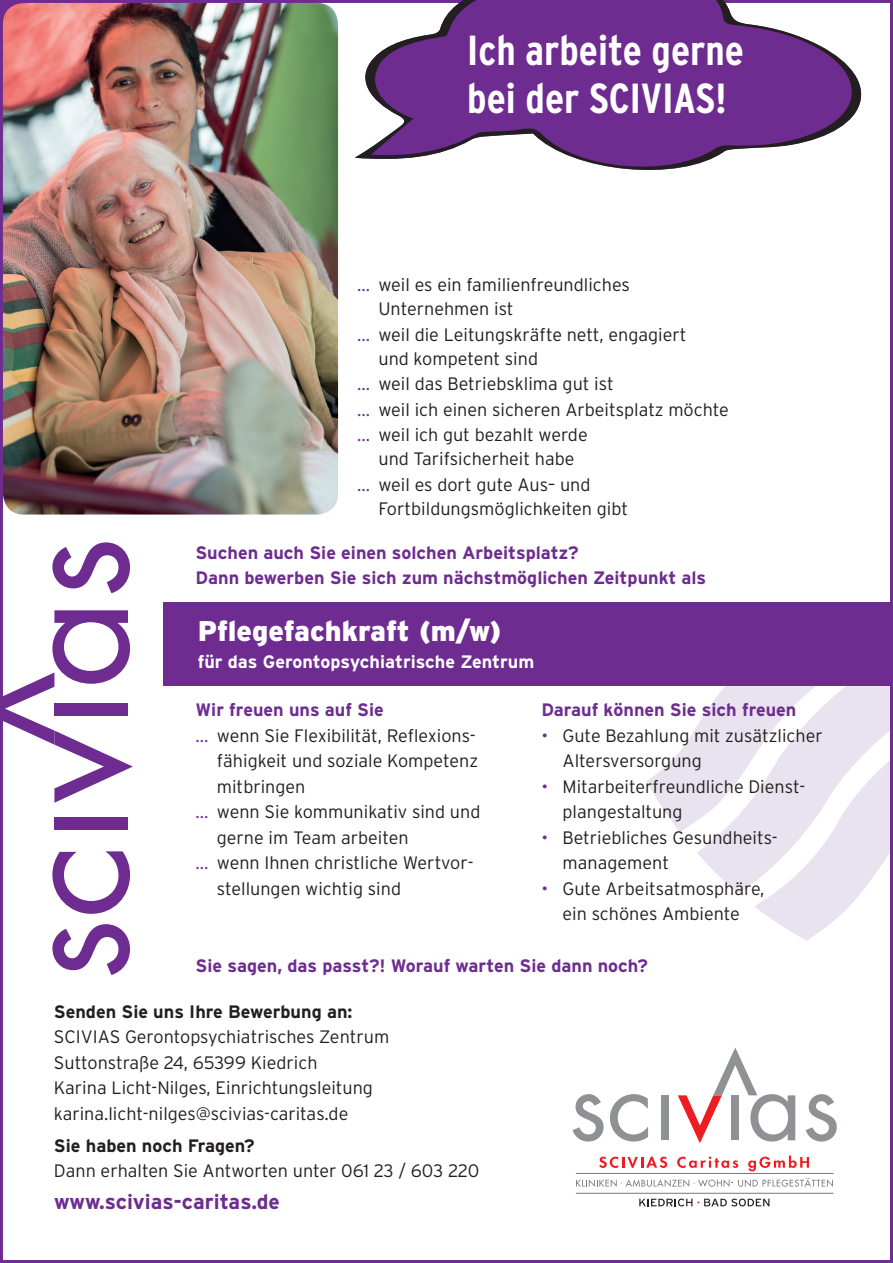
<style>
.page{position:relative;width:893px;height:1263px;background:#fff}
.page>*{position:absolute;margin:0;border:0;box-sizing:border-box;transform-origin:0 0}
.t1{font:700 condensed 42px/48px "Interstate";color:#fff}
.t2{font:900 28.5px "Interstate";color:#fff}
.t3{font:700 21px "Interstate";color:#6e2c91}
.t4{font:300 18px/25.5px "Interstate";color:#231f20}
.t5{font:700 18px/25.5px "Interstate";color:#6e2c91}
.t6{font:700 18px "Interstate";color:#231f20}
.t7{font:700 18px "Interstate";color:#fff}
.s1{color:#6e2c91}
</style>
<div class="page">
<svg style="left:646px;top:685px;width:243px;height:256px"></svg>
<svg style="left:355px;top:0;width:530px;height:170px;fill:#6e2c91"></svg>
<svg style="left:52px;top:924px;width:78px;height:51px"></svg>
<svg style="left:52px;top:851px;width:78px;height:63px"></svg>
<div style="left:54px;top:817px;width:74px;height:13px;background:#6e2c91"></div>
<svg style="left:52px;top:542px;width:78px;height:51px"></svg>
<svg style="left:0;top:610px;width:133px;height:193px"></svg>
<hr style="left:576px;top:1173px;width:257px;height:1px;background:#76787b">
<svg style="left:599px;top:1156px;width:68px;height:12px"></svg>
<svg style="left:677px;top:1156px;width:61px;height:12px"></svg>
<svg style="left:748px;top:1155px;width:61px;height:16px"></svg>
<svg style="left:576px;top:1178px;width:257px;height:9px"></svg>
<svg style="left:572px;top:1094px;width:32px;height:47px"></svg>
<svg style="left:610px;top:1094px;width:38px;height:47px"></svg>
<div style="left:661px;top:1095px;width:8px;height:45px;background:#8f9194"></div>
<svg style="left:806px;top:1094px;width:31px;height:47px"></svg>
<svg style="left:678px;top:1047px;width:117px;height:96px"></svg>
<hr style="left:576px;top:1193px;width:257px;height:1px;background:#76787b">
<svg style="left:639px;top:1198px;width:130px;height:8px"></svg>
<div style="left:164px;top:602px;width:729px;height:83px;background:#6e2c91"></div>
<div style="left:0;top:0;width:28px;height:28px;background:#6e2c91"></div>
<img style="left:3px;top:3px;width:335px;height:511px">
<h1 class="t1" style="left:467px;top:26px;width:278px">Ich arbeite gerne bei der SCIVIAS!</h1>
<p class="t4" style="left:357px;top:272px;width:274px"><span class="s1">...</span> weil es ein familienfreundliches</p>
<p class="t4" style="left:378px;top:296px;width:137px">Unternehmen ist</p>
<p class="t4" style="left:357px;top:321px;width:331px"><span class="s1">...</span> weil die Leitungskräfte nett, engagiert</p>
<p class="t4" style="left:378px;top:345px;width:161px">und kompetent sind</p>
<p class="t4" style="left:357px;top:371px;width:258px"><span class="s1">...</span> weil das Betriebsklima gut ist</p>
<p class="t4" style="left:357px;top:396px;width:373px"><span class="s1">...</span> weil ich einen sicheren Arbeitsplatz möchte</p>
<p class="t4" style="left:357px;top:422px;width:232px"><span class="s1">...</span> weil ich gut bezahlt werde</p>
<p class="t4" style="left:378px;top:446px;width:198px">und Tarifsicherheit habe</p>
<p class="t4" style="left:357px;top:471px;width:235px"><span class="s1">...</span> weil es dort gute Aus– und</p>
<p class="t4" style="left:378px;top:495px;width:251px">Fortbildungsmöglichkeiten gibt</p>
<p class="t5" style="left:196px;top:540px;width:512px">Suchen auch Sie einen solchen Arbeitsplatz?<br>Dann bewerben Sie sich zum nächstmöglichen Zeitpunkt als</p>
<h2 class="t2" style="left:198px;top:615px;width:305px">Pflegefachkraft (m/w)</h2>
<p class="t7" style="left:198px;top:652px;width:338px">für das Gerontopsychiatrische Zentrum</p>
<p class="t5" style="left:541px;top:697px;width:257px">Darauf können Sie sich freuen</p>
<p class="t4" style="left:563px;top:722px;width:262px;text-indent:-21px"><span class="s1">•</span> Gute Bezahlung mit zusätzlicher<br>Altersversorgung</p>
<p class="t4" style="left:563px;top:773px;width:244px;text-indent:-21px"><span class="s1">•</span> Mitarbeiterfreundliche Dienst&shy;plangestaltung</p>
<p class="t4" style="left:563px;top:824px;width:216px;text-indent:-21px"><span class="s1">•</span> Betriebliches Gesundheits&shy;management</p>
<p class="t4" style="left:541px;top:875px;width:225px;text-align:center"><span class="s1">•</span> Gute Arbeitsatmosphäre, ein schönes Ambiente</p>
<p class="t5" style="left:196px;top:953px;width:454px">Sie sagen, das passt?! Worauf warten Sie dann noch?</p>
<p class="t5" style="left:196px;top:697px;width:190px">Wir freuen uns auf Sie</p>
<p class="t4" style="left:196px;top:722px;width:281px"><span class="s1">...</span> wenn Sie Flexibilität, Reflexions-</p>
<p class="t4" style="left:217px;top:748px;width:263px">fähigkeit und soziale Kompetenz</p>
<p class="t4" style="left:217px;top:773px;width:90px">mitbringen</p>
<p class="t4" style="left:196px;top:799px;width:286px"><span class="s1">...</span> wenn Sie kommunikativ sind und</p>
<p class="t4" style="left:217px;top:824px;width:193px">gerne im Team arbeiten</p>
<p class="t4" style="left:196px;top:850px;width:280px"><span class="s1">...</span> wenn Ihnen christliche Wertvor-</p>
<p class="t4" style="left:217px;top:875px;width:186px">stellungen wichtig sind</p>
<p class="t6" style="left:54px;top:1001px;width:300px">Senden Sie uns Ihre Bewerbung an:</p>
<p class="t4" style="left:54px;top:1024px;width:337px">SCIVIAS Gerontopsychiatrisches Zentrum Suttonstraße 24, 65399 Kiedrich<br>Karina Licht-Nilges, Einrichtungsleitung karina.licht-nilges@scivias-caritas.de</p>
<p class="t6" style="left:54px;top:1135px;width:202px">Sie haben noch Fragen?</p>
<p class="t4" style="left:54px;top:1158px;width:427px">Dann erhalten Sie Antworten unter 061 23 / 603 220</p>
<p class="t3" style="left:54px;top:1190px;width:227px">www.scivias-caritas.de</p>
</div>
